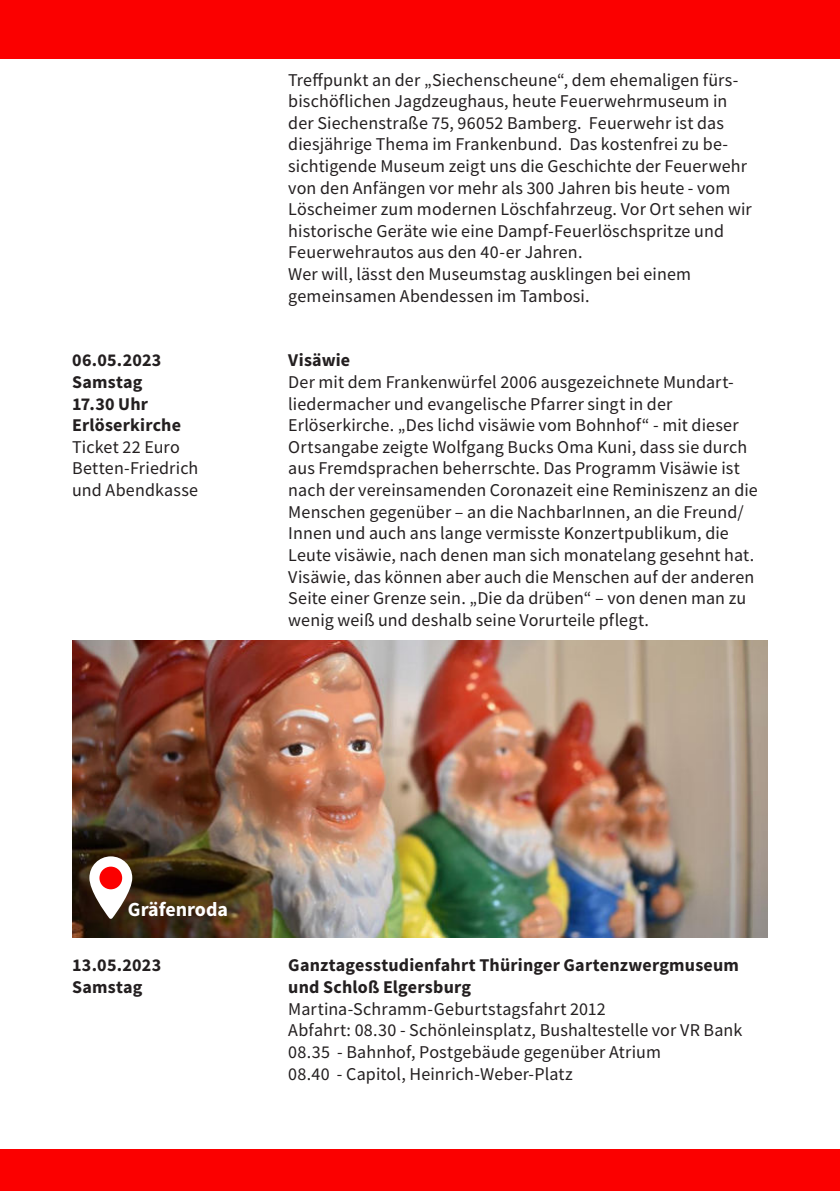
<style>
.page{position:relative;width:840px;height:1191px;background:#fff}
.page>*{position:absolute;margin:0;border:0;box-sizing:border-box;transform-origin:0 0}
.t1{font:700 20px "Source Sans Pro";color:#fff}
.t2{font:18px/21.6px "Source Sans Pro";letter-spacing:.005em;color:#231f20}
.t3{font:700 18px "Source Sans Pro";letter-spacing:.01em;color:#231f20}
</style>
<div class="page">
<div style="left:0;top:1149px;width:839px;height:42px;background:#fb0000"></div>
<div style="left:0;top:0;width:839px;height:59px;background:#fb0000"></div>
<img style="left:72px;top:641px;width:695px;height:296px">
<svg style="left:89px;top:856px;width:43px;height:62px"></svg>
<div style="left:99px;top:866px;width:23px;height:23px;background:#fb0000;border-radius:50%"></div>
<p class="t2" style="left:288px;top:69px;width:464px">Treffpunkt an der „Siechenscheune“, dem ehemaligen fürs&shy;bischöflichen Jagdzeughaus, heute Feuerwehrmuseum in der Siechenstraße 75, 96052 Bamberg. Feuerwehr ist das diesjährige Thema im Frankenbund. Das kostenfrei zu be&shy;sichtigende Museum zeigt uns die Geschichte der Feuerwehr von den Anfängen vor mehr als 300 Jahren bis heute - vom Löscheimer zum modernen Löschfahrzeug. Vor Ort sehen wir historische Geräte wie eine Dampf-Feuerlöschspritze und Feuerwehrautos aus den 40-er Jahren.<br>Wer will, lässt den Museumstag ausklingen bei einem gemeinsamen Abendessen im Tambosi.</p>
<p class="t3" style="left:72px;top:353px;width:91px">06.05.2023</p>
<p class="t3" style="left:288px;top:353px;width:63px">Visäwie</p>
<p class="t3" style="left:72px;top:375px;width:72px">Samstag</p>
<p class="t2" style="left:288px;top:372px;width:446px">Der mit dem Frankenwürfel 2006 ausgezeichnete Mundart-</p>
<p class="t3" style="left:72px;top:396px;width:77px">17.30 Uhr</p>
<p class="t2" style="left:288px;top:393px;width:385px">liedermacher und evangelische Pfarrer singt in der</p>
<p class="t3" style="left:72px;top:418px;width:110px">Erlöserkirche</p>
<p class="t2" style="left:288px;top:415px;width:451px">Erlöserkirche. „Des lichd visäwie vom Bohnhof“ - mit dieser</p>
<p class="t2" style="left:72px;top:437px;width:109px">Ticket 22 Euro</p>
<p class="t2" style="left:288px;top:437px;width:460px">Ortsangabe zeigte Wolfgang Bucks Oma Kuni, dass sie durch</p>
<p class="t2" style="left:72px;top:458px;width:128px">Betten-Friedrich</p>
<p class="t2" style="left:288px;top:458px;width:453px">aus Fremdsprachen beherrschte. Das Programm Visäwie ist</p>
<p class="t2" style="left:72px;top:480px;width:127px">und Abendkasse</p>
<p class="t2" style="left:288px;top:480px;width:470px">nach der vereinsamenden Coronazeit eine Reminiszenz an die Menschen gegenüber – an die NachbarInnen, an die Freund/ Innen und auch ans lange vermisste Konzertpublikum, die Leute visäwie, nach denen man sich monatelang gesehnt hat.<br>Visäwie, das können aber auch die Menschen auf der anderen Seite einer Grenze sein. „Die da drüben“ – von denen man zu wenig weiß und deshalb seine Vorurteile pflegt.</p>
<p class="t1" style="left:128px;top:901px;width:101px">Gräfenroda</p>
<p class="t3" style="left:72px;top:958px;width:91px">13.05.2023</p>
<p class="t3" style="left:288px;top:958px;width:452px">Ganztagesstudienfahrt Thüringer Gartenzwergmuseum</p>
<p class="t3" style="left:72px;top:979px;width:72px">Samstag</p>
<p class="t3" style="left:288px;top:979px;width:184px">und Schloß Elgersburg</p>
<p class="t2" style="left:288px;top:998px;width:455px">Martina-Schramm-Geburtstagsfahrt 2012<br>Abfahrt: 08.30 - Schönleinsplatz, Bushaltestelle vor VR Bank 08.35 - Bahnhof, Postgebäude gegenüber Atrium<br>08.40 - Capitol, Heinrich-Weber-Platz</p>
</div>
